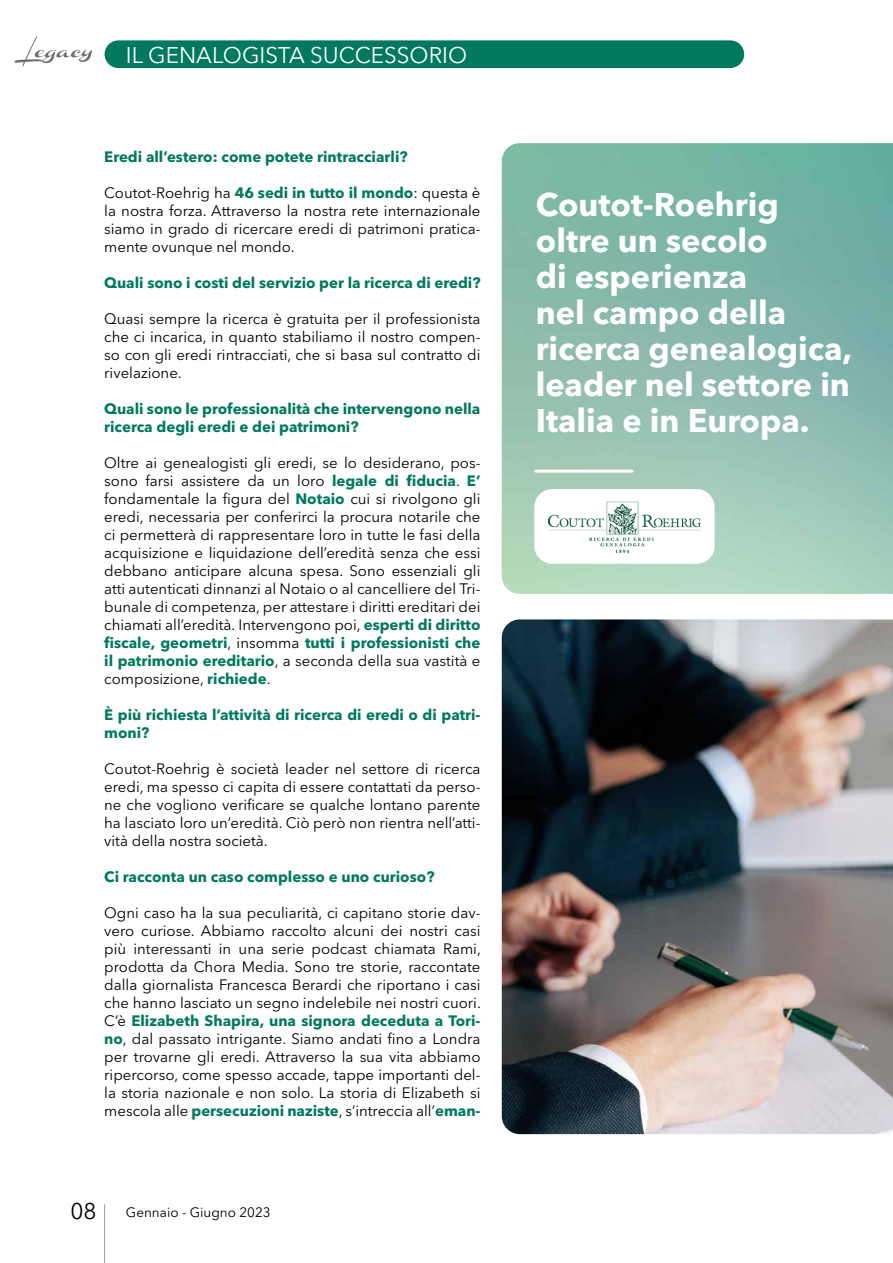
<style>
.page{position:relative;width:893px;height:1263px;background:#fff}
.page>*{position:absolute;margin:0;border:0;box-sizing:border-box;transform-origin:0 0}
.t1{font:700 32.55px/36px "Avenir Next LT Pro";color:#fff}
.t2{font:22.5px "Avenir Next LT Pro";color:#fff}
.t3{font:22.5px "Avenir Next LT Pro";color:#000}
.t4{font:15px/18px "Avenir Next LT Pro";color:#000;text-align:justify}
.t5{font:700 15px/18px "Avenir Next LT Pro";color:#00795e}
.t6{font:13.5px "Avenir Next LT Pro";color:#000}
.s1{font-weight:700;color:#00795e}
</style>
<div class="page">
<img style="left:502px;top:143px;width:391px;height:451px">
<div style="left:534px;top:489px;width:181px;height:75px;background:#fff;border-radius:18px"></div>
<div style="left:105px;top:40px;width:639px;height:28px;background:#00795e;border-radius:14px"></div>
<img style="left:502px;top:619px;width:391px;height:515px">
<hr style="left:536px;top:470px;width:96px;height:3px;background:#fff">
<img style="left:547px;top:501px;width:154px;height:53px">
<hr style="left:104px;top:1204px;width:1px;height:59px;background:#9d9d9c">
<svg style="left:15px;top:36px;width:77px;height:31px"></svg>
<h2 class="t2" style="left:126px;top:41px;width:343px">IL GENALOGISTA SUCCESSORIO</h2>
<p class="t5" style="left:104px;top:148px;width:305px">Eredi all’estero: come potete rintracciarli?</p>
<p class="t4" style="left:104px;top:184px;width:378px">Coutot-Roehrig ha <span class="s1">46 sedi in tutto il mondo</span>: questa è la nostra forza. Attraverso la nostra rete internazionale siamo in grado di ricercare eredi di patrimoni pratica&shy;mente ovunque nel mondo.</p>
<p class="t5" style="left:104px;top:274px;width:378px">Quali sono i costi del servizio per la ricerca di eredi?</p>
<p class="t4" style="left:104px;top:310px;width:378px">Quasi sempre la ricerca è gratuita per il professionista che ci incarica, in quanto stabiliamo il nostro compen&shy;so con gli eredi rintracciati, che si basa sul contratto di rivelazione.</p>
<p class="t5" style="left:104px;top:400px;width:378px">Quali sono le professionalità che intervengono nella ricerca degli eredi e dei patrimoni?</p>
<p class="t4" style="left:104px;top:454px;width:378px">Oltre ai genealogisti gli eredi, se lo desiderano, pos&shy;sono farsi assistere da un loro <span class="s1">legale di fiducia</span>. <span class="s1">E’ </span>fondamentale la figura del <span class="s1">Notaio</span> cui si rivolgono gli eredi, necessaria per conferirci la procura notarile che ci permetterà di rappresentare loro in tutte le fasi della acquisizione e liquidazione dell’eredità senza che essi debbano anticipare alcuna spesa. Sono essenziali gli atti autenticati dinnanzi al Notaio o al cancelliere del Tri&shy;bunale di competenza, per attestare i diritti ereditari dei chiamati all’eredità. Intervengono poi, <span class="s1">esperti di diritto fiscale, geometri</span>, insomma <span class="s1">tutti i professionisti che il patrimonio ereditario</span>, a seconda della sua vastità e composizione, <span class="s1">richiede</span>.</p>
<p class="t5" style="left:104px;top:706px;width:378px">È più richiesta l’attività di ricerca di eredi o di patri&shy;moni?</p>
<p class="t4" style="left:104px;top:760px;width:378px">Coutot-Roehrig è società leader nel settore di ricerca eredi, ma spesso ci capita di essere contattati da perso&shy;ne che vogliono verificare se qualche lontano parente ha lasciato loro un’eredità. Ciò però non rientra nell’atti&shy;vità della nostra società.</p>
<p class="t5" style="left:104px;top:868px;width:332px">Ci racconta un caso complesso e uno curioso?</p>
<p class="t4" style="left:104px;top:904px;width:378px">Ogni caso ha la sua peculiarità, ci capitano storie dav&shy;vero curiose. Abbiamo raccolto alcuni dei nostri casi più interessanti in una serie podcast chiamata Rami, prodotta da Chora Media. Sono tre storie, raccontate dalla giornalista Francesca Berardi che riportano i casi che hanno lasciato un segno indelebile nei nostri cuori.<br>C’è <span class="s1">Elizabeth Shapira, una signora deceduta a Tori&shy;no</span>, dal passato intrigante. Siamo andati fino a Londra per trovarne gli eredi. Attraverso la sua vita abbiamo ripercorso, come spesso accade, tappe importanti del&shy;la storia nazionale e non solo. La storia di Elizabeth si mescola alle <span class="s1">persecuzioni naziste</span>, s’intreccia all’<span class="s1">eman-</span></p>
<h2 class="t3" style="left:71px;top:1198px;width:28px">08</h2>
<p class="t6" style="left:126px;top:1204px;width:146px">Gennaio - Giugno 2023</p>
<h1 class="t1" style="left:536px;top:186px;width:318px">Coutot-Roehrig oltre un secolo<br>di esperienza<br>nel campo della ricerca genealogica, leader nel settore in<br>Italia e in Europa.</h1>
</div>
